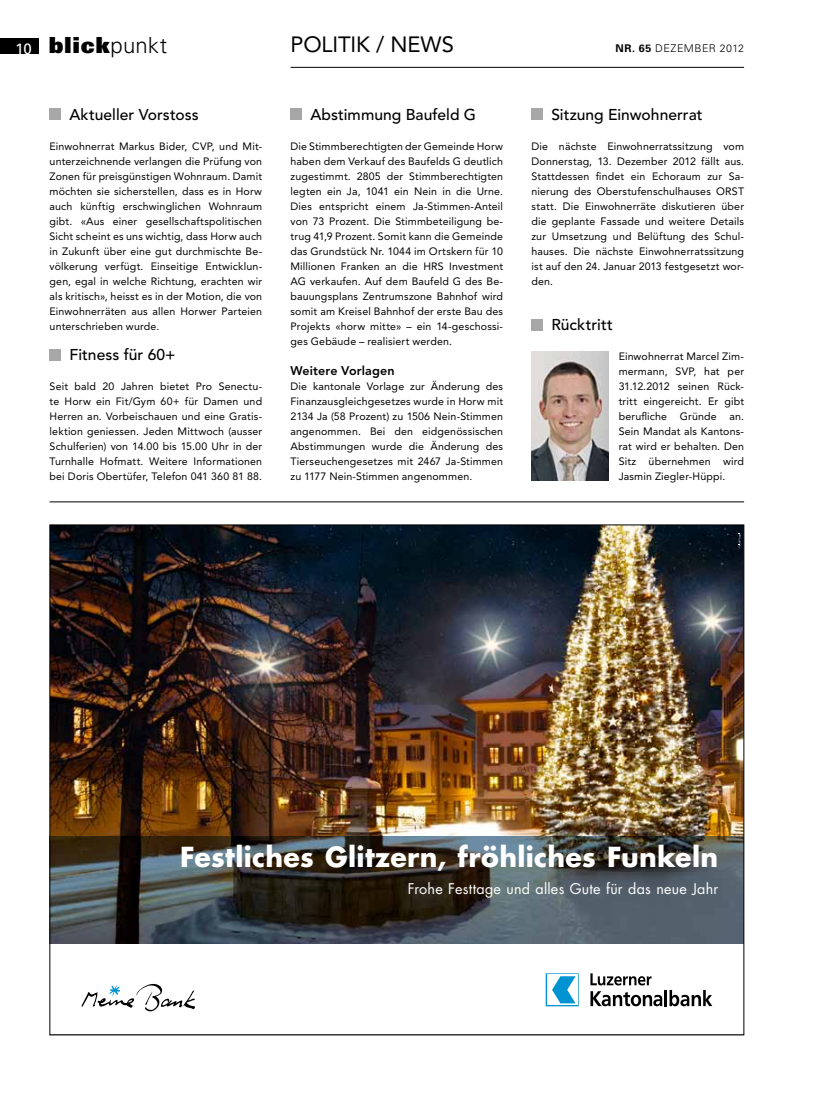
<style>
.page{position:relative;width:815px;height:1099px;background:#fff}
.page>*{position:absolute;margin:0;border:0;box-sizing:border-box;transform-origin:0 0}
.t1{font:700 26.88px "Futura";letter-spacing:.01em;color:#fff}
.t2{font:900 22.12px "Univers";letter-spacing:.05em;color:#000}
.t3{font:22px "Avenir";letter-spacing:-.005em;color:#000}
.t4{font:500 15.62px "Avenir";letter-spacing:.005em;color:#000}
.t5{font:14.38px "Futura";letter-spacing:.015em;color:#fff}
.t6{font:800 12.5px "Avenir";letter-spacing:.01em;color:#000}
.t7{font:10.62px/15px "Avenir";letter-spacing:.015em;color:#000;text-align:justify}
.t8{font:300 10.62px "Univers";letter-spacing:.05em;color:#000}
.s1{font-weight:400;font-size:15px;color:#fff}
.s2{font-weight:300}
.s3{font-weight:700}
</style>
<div class="page">
<hr style="left:291px;top:67px;width:453px;height:1px;background:#000">
<div style="left:0;top:38px;width:39px;height:16px;background:#000"></div>
<img style="left:52px;top:526px;width:690px;height:310px">
<svg style="left:81px;top:984px;width:114px;height:27px"></svg>
<svg style="left:546px;top:973px;width:33px;height:33px"></svg>
<svg style="left:590px;top:973px;width:122px;height:33px"></svg>
<svg style="left:738px;top:533px;width:3px;height:14px"></svg>
<img style="left:52px;top:836px;width:690px;height:107px">
<div style="left:50px;top:109px;width:11px;height:11px;background:#a7a7a8"></div>
<div style="left:50px;top:349px;width:11px;height:11px;background:#a7a7a8"></div>
<div style="left:291px;top:109px;width:11px;height:11px;background:#a7a7a8"></div>
<div style="left:531px;top:109px;width:12px;height:11px;background:#a7a7a8"></div>
<div style="left:531px;top:319px;width:12px;height:11px;background:#a7a7a8"></div>
<img style="left:531px;top:352px;width:77px;height:128px">
<hr style="left:50px;top:501px;width:694px;height:1px;background:#000">
<h2 class="t2" style="left:15px;top:31px;width:153px"><span class="s1">10</span> blick<span class="s2">punkt</span></h2>
<h3 class="t3" style="left:291px;top:32px;width:165px">Politik / NEWS</h3>
<p class="t8" style="left:616px;top:42px;width:130px"><span class="s3">NR. 65</span> DezEMBER 2012</p>
<h3 class="t4" style="left:69px;top:106px;width:131px">Aktueller Vorstoss</h3>
<p class="t7" style="left:50px;top:139px;width:214px">Einwohnerrat Markus Bider, CVP, und Mit&shy;unterzeichnende verlangen die Prüfung von Zonen für preisgünstigen Wohnraum. Damit möchten sie sicherstellen, dass es in Horw auch künftig erschwinglichen Wohnraum gibt. «Aus einer gesellschaftspolitischen Sicht scheint es uns wichtig, dass Horw auch in Zukunft über eine gut durchmischte Be&shy;völkerung verfügt. Einseitige Entwicklun&shy;gen, egal in welche Richtung, erachten wir als kritisch», heisst es in der Motion, die von Einwohnerräten aus allen Horwer Parteien unterschrieben wurde.</p>
<h3 class="t4" style="left:69px;top:346px;width:108px">Fitness für 60+</h3>
<p class="t7" style="left:50px;top:379px;width:214px">Seit bald 20 Jahren bietet Pro Senectu&shy;te Horw ein Fit/Gym 60+ für Damen und Herren an. Vorbeischauen und eine Gratis&shy;lektion geniessen. Jeden Mittwoch (ausser Schulferien) von 14.00 bis 15.00 Uhr in der Turnhalle Hofmatt. Weitere I nformationen bei Doris Obertüfer, Telefon 041 360 81 88.</p>
<h3 class="t4" style="left:310px;top:106px;width:167px">Abstimmung Baufeld G</h3>
<p class="t7" style="left:291px;top:139px;width:214px">Die Stimmberechtigten der Gemeinde Horw haben dem Verkauf des Baufelds G deutlich zugestimmt. 2805 der Stimmberechtigten legten ein Ja, 1041 ein Nein in die Urne.<br>Dies entspricht einem Ja-Stimmen-Anteil von 73 Prozent. Die Stimmbeteiligung be&shy;trug 41,9 Prozent. Somit kann die Gemeinde das Grundstück Nr. 1044 im Ortskern für 10<br>Millionen Franken an die HRS I nvestment AG verkaufen. Auf dem Baufeld G des Be&shy;bauungsplans Zentrumszone Bahnhof wird somit am Kreisel Bahnhof der erste Bau des Projekts «horw mitte» – ein 14-geschossi&shy;ges Gebäude – realisiert werden.</p>
<p class="t6" style="left:291px;top:363px;width:106px">Weitere Vorlagen</p>
<p class="t7" style="left:291px;top:379px;width:214px">Die kantonale Vorlage zur Änderung des Finanzausgleichgesetzes wurde in Horw mit 2134 Ja (58 Prozent) zu 1506 Nein-Stimmen angenommen. Bei den eidgenössischen Abstimmungen wurde die Änderung des Tierseuchengesetzes mit 2467 Ja-Stimmen zu 1177 Nein-Stimmen angenommen.</p>
<h3 class="t4" style="left:551px;top:106px;width:153px">Sitzung Einwohnerrat</h3>
<p class="t7" style="left:531px;top:139px;width:214px">Die nächste Einwohnerratssitzung vom Donnerstag, 13. Dezember 2012 fällt aus.<br>Stattdessen findet ein Echoraum zur Sa&shy;nierung des Oberstufenschulhauses ORST statt. Die Einwohnerräte diskutieren über die geplante Fassade und weitere Details zur Umsetzung und Belüftung des Schul&shy;hauses. Die nächste Einwohnerratssitzung ist auf den 24. Januar 2013 festgesetzt wor&shy;den.</p>
<h3 class="t4" style="left:551px;top:316px;width:63px">Rücktritt</h3>
<p class="t7" style="left:619px;top:349px;width:127px">Einwohnerrat Marcel Zim&shy;mermann, SVP, hat per 31.12.2012 seinen Rück&shy;tritt eingereicht. Er gibt berufliche Gründe an.<br>Sein Mandat als Kantons&shy;rat wird er behalten. Den Sitz übernehmen wird Jasmin Ziegler-Hüppi.</p>
<h1 class="t1" style="left:180px;top:839px;width:540px">Festliches Glitzern, fröhliches Funkeln</h1>
<h3 class="t5" style="left:408px;top:879px;width:312px">Frohe Festtage und alles Gute für das neue Jahr</h3>
</div>
